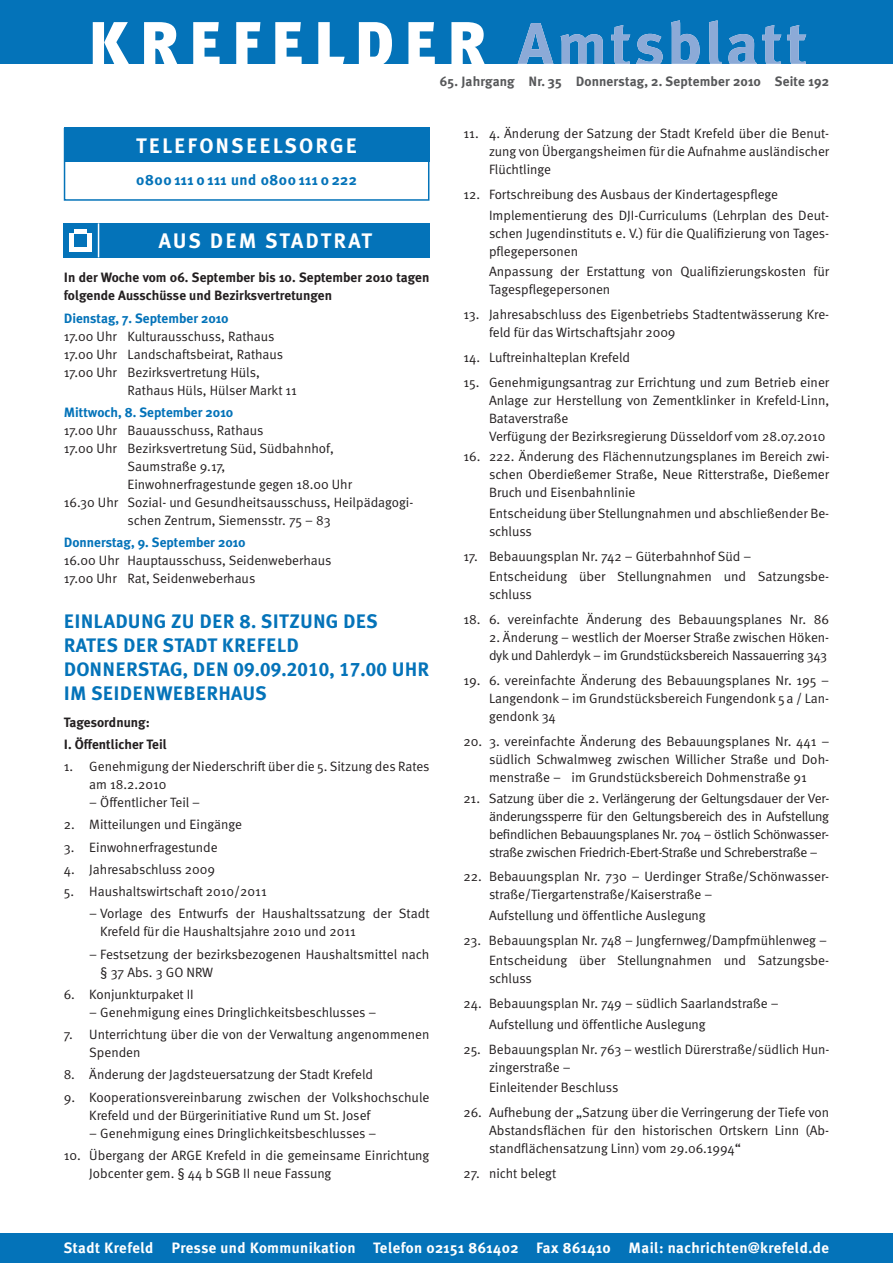
<style>
.page{position:relative;width:893px;height:1263px;background:#fff}
.page>*{position:absolute;margin:0;border:0;box-sizing:border-box;transform-origin:0 0}
.t1{font:700 21px "Meta Plus";letter-spacing:.1em;color:#fff}
.t2{font:700 19.5px/24px "Meta Plus";letter-spacing:.01em;color:#0473b9}
.t3{font:700 15px "Meta Plus";letter-spacing:.025em;color:#fff}
.t4{font:700 15px "Meta Plus";letter-spacing:.025em;color:#0473b9}
.t5{font:13.5px/18px "Meta Normal";color:#231f20}
.t6{font:700 13.5px/18px "Meta Plus";color:#231f20}
.t7{font:13.5px/18px "Meta Normal";letter-spacing:-.02em;color:#231f20}
.t8{font:700 13.5px "Meta Plus";color:#0473b9}
.t9{font:700 13.5px "Meta Plus";letter-spacing:.01em;color:#57585a}
.s1{font-family:"Meta Plus Bold Caps";font-weight:400}
</style>
<div class="page">
<div style="left:0;top:0;width:893px;height:64px;background:#0473b9"></div>
<svg style="left:93px;top:22px;width:392px;height:42px"></svg>
<svg style="left:517px;top:20px;width:289px;height:44px"></svg>
<div style="left:0;top:1233px;width:893px;height:30px;background:#0473b9"></div>
<div style="left:64px;top:223px;width:365px;height:34px;background:#0473b9"></div>
<hr style="left:98px;top:223px;width:1px;height:34px;background:#fff">
<hr style="left:75px;top:229px;width:12px;height:4px;background:#fff">
<div style="left:69px;top:233px;width:5px;height:18px;background:#fff"></div>
<hr style="left:88px;top:233px;width:4px;height:18px;background:#fff">
<div style="left:69px;top:247px;width:23px;height:5px;background:#fff"></div>
<div style="left:64px;top:128px;width:365px;height:73px;border:2px solid #0473b9"></div>
<div style="left:64px;top:128px;width:365px;height:34px;background:#0473b9"></div>
<p class="t9" style="left:440px;top:76px;width:391px">65. Jahrgang Nr. 35 Donnerstag, 2. September 2010 Seite 192</p>
<h1 class="t1" style="left:136px;top:137px;width:223px">TELEFONSEELSORGE</h1>
<p class="t4" style="left:136px;top:173px;width:222px">0800 111 0 111 und 0800 111 0 222</p>
<h1 class="t1" style="left:159px;top:232px;width:215px">AUS DEM STADTRAT</h1>
<p class="t6" style="left:64px;top:269px;width:367px">In der Woche vom 06. September bis 10. September 2010 tagen folgende Ausschüsse und Bezirksvertretungen</p>
<p class="t8" style="left:64px;top:312px;width:166px">Dienstag, 7. September 2010</p>
<p class="t5" style="left:64px;top:328px;width:212px">17.00 Uhr Kulturausschuss, Rathaus</p>
<p class="t5" style="left:64px;top:346px;width:221px">17.00 Uhr Landschaftsbeirat, Rathaus</p>
<p class="t5" style="left:64px;top:364px;width:198px">17.00 Uhr Bezirksvertretung Hüls,</p>
<p class="t5" style="left:128px;top:382px;width:171px">Rathaus Hüls, Hülser Markt 11</p>
<p class="t8" style="left:64px;top:407px;width:171px">Mittwoch, 8. September 2010</p>
<p class="t5" style="left:64px;top:422px;width:201px">17.00 Uhr Bauausschuss, Rathaus</p>
<p class="t5" style="left:64px;top:440px;width:272px">17.00 Uhr Bezirksvertretung Süd, Südbahnhof,</p>
<p class="t5" style="left:128px;top:458px;width:99px">Saumstraße 9.17,</p>
<p class="t5" style="left:128px;top:476px;width:226px">Einwohnerfragestunde gegen 18.00 Uhr</p>
<p class="t5" style="left:64px;top:494px;width:351px">16.30 Uhr Sozial- und Gesundheitsausschuss, Heilpädagogi-</p>
<p class="t5" style="left:128px;top:512px;width:205px">schen Zentrum, Siemensstr. 75 – 83</p>
<p class="t8" style="left:64px;top:537px;width:183px">Donnerstag, 9. September 2010</p>
<p class="t5" style="left:64px;top:552px;width:269px">16.00 Uhr Hauptausschuss, Seidenweberhaus<br>17.00 Uhr Rat, Seidenweberhaus</p>
<h2 class="t2" style="left:64px;top:610px;width:367px">EINLADUNG ZU DER 8. SITZUNG DES<br>RATES DER STADT KREFELD<br>DONNERSTAG, DEN <span class="s1">09.09.2010, 17.00</span> UHR<br>IM SEIDENWEBERHAUS</h2>
<p class="t6" style="left:64px;top:711px;width:105px;line-height:22.2px">Tagesordnung:<br>I. Öffentlicher Teil</p>
<p class="t5" style="left:89px;top:758px;width:342px;text-indent:-26px">1. Genehmigung der Niederschrift über die 5. Sitzung des Rates am 18.2.2010</p>
<p class="t5" style="left:89px;top:794px;width:112px">– Öffentlicher Teil –</p>
<p class="t5" style="left:64px;top:817px;width:180px">2. Mitteilungen und Eingänge</p>
<p class="t5" style="left:64px;top:839px;width:155px">3. Einwohnerfragestunde</p>
<p class="t5" style="left:64px;top:861px;width:153px">4. Jahresabschluss 2009</p>
<p class="t5" style="left:64px;top:883px;width:204px">5. Haushaltswirtschaft 2010/2011</p>
<p class="t5" style="left:100px;top:906px;width:331px;text-indent:-11px">– Vorlage des Entwurfs der Haushaltssatzung der Stadt<br>Krefeld für die Haushaltsjahre 2010 und 2011</p>
<p class="t5" style="left:100px;top:946px;width:331px;text-indent:-11px">– Festsetzung der bezirksbezogenen Haushaltsmittel nach § 37 Abs. 3 GO NRW</p>
<p class="t5" style="left:64px;top:986px;width:131px">6. Konjunkturpaket II</p>
<p class="t5" style="left:89px;top:1004px;width:289px">– Genehmigung eines Dringlichkeitsbeschlusses –</p>
<p class="t5" style="left:89px;top:1026px;width:342px;text-indent:-26px">7. Unterrichtung über die von der Verwaltung angenommenen<br>Spenden</p>
<p class="t5" style="left:64px;top:1067px;width:311px">8. Änderung der Jagdsteuersatzung der Stadt Krefeld</p>
<p class="t5" style="left:89px;top:1089px;width:342px;text-indent:-26px">9. Kooperationsvereinbarung zwischen der Volkshochschule<br>Krefeld und der Bürgerinitiative Rund um St. Josef</p>
<p class="t5" style="left:89px;top:1125px;width:289px">– Genehmigung eines Dringlichkeitsbeschlusses –</p>
<p class="t5" style="left:89px;top:1147px;width:342px;text-indent:-26px">10. Übergang der ARGE Krefeld in die gemeinsame Einrichtung<br>Jobcenter gem. § 44 b SGB II neue Fassung</p>
<p class="t5" style="left:489px;top:126px;width:342px;text-align:justify;text-indent:-26px">11. 4. Änderung der Satzung der Stadt Krefeld über die Benut&shy;zung von Übergangsheimen für die Aufnahme ausländischer Flüchtlinge</p>
<p class="t5" style="left:489px;top:185px;width:342px;line-height:20.5px;text-indent:-26px">12. Fortschreibung des Ausbaus der Kindertagespflege<br>Implementierung des DJI-Curriculums (Lehrplan des Deut-</p>
<p class="t5" style="left:489px;top:225px;width:342px">schen Jugendinstituts e. V.) für die Qualifizierung von Tages&shy;pflegepersonen</p>
<p class="t5" style="left:489px;top:264px;width:342px">Anpassung der Erstattung von Qualifizierungskosten für<br>Tagespflegepersonen</p>
<p class="t5" style="left:489px;top:306px;width:342px;text-indent:-26px">13. Jahresabschluss des Eigenbetriebs Stadtentwässerung Kre&shy;feld für das Wirtschaftsjahr 2009</p>
<p class="t5" style="left:463px;top:349px;width:168px">14. Luftreinhalteplan Krefeld</p>
<p class="t5" style="left:489px;top:374px;width:342px;text-indent:-26px">15. Genehmigungsantrag zur Errichtung und zum Betrieb einer Anlage zur Herstellung von Zementklinker in Krefeld-Linn, Bataverstraße<br>Verfügung der Bezirksregierung Düsseldorf vom 28.07.2010</p>
<p class="t5" style="left:489px;top:449px;width:342px;text-align:justify;text-indent:-26px">16. 222. Änderung des Flächennutzungsplanes im Bereich zwi&shy;schen Oberdießemer Straße, Neue Ritterstraße, Dießemer Bruch und Eisenbahnlinie</p>
<p class="t5" style="left:489px;top:505px;width:342px">Entscheidung über Stellungnahmen und abschließender Be&shy;schluss</p>
<p class="t5" style="left:489px;top:547px;width:342px;line-height:20.5px;text-indent:-26px">17. Bebauungsplan Nr. 742 – Güterbahnhof Süd –<br>Entscheidung über Stellungnahmen und Satzungsbe-</p>
<p class="t5" style="left:489px;top:587px;width:44px">schluss</p>
<p class="t5" style="left:463px;top:612px;width:367px">18. 6. vereinfachte Änderung des Bebauungsplanes Nr. 86</p>
<p class="t7" style="left:489px;top:630px;width:342px">2. Änderung – westlich der Moerser Straße zwischen Höken&shy;dyk und Dahlerdyk – im Grundstücksbereich Nassauerring 343</p>
<p class="t5" style="left:489px;top:672px;width:342px;text-align:justify;text-indent:-26px">19. 6. vereinfachte Änderung des Bebauungsplanes Nr. 195 – Langendonk – im Grundstücksbereich Fungendonk 5 a / Lan&shy;gendonk 34</p>
<p class="t5" style="left:489px;top:733px;width:342px;text-align:justify;text-indent:-26px">20. 3. vereinfachte Änderung des Bebauungsplanes Nr. 441 – südlich Schwalmweg zwischen Willicher Straße und Doh&shy;menstraße – im Grundstücksbereich Dohmenstraße 91</p>
<p class="t5" style="left:489px;top:790px;width:342px;text-align:justify;text-indent:-26px">21. Satzung über die 2. Verlängerung der Geltungsdauer der Ver&shy;änderungssperre für den Geltungsbereich des in Aufstellung befindlichen Bebauungsplanes Nr. 704 – östlich Schönwasser&shy;straße zwischen Friedrich-Ebert-Straße und Schreberstraße –</p>
<p class="t5" style="left:489px;top:869px;width:342px;text-indent:-26px">22. Bebauungsplan Nr. 730 – Uerdinger Straße/Schönwasser&shy;straße/Tiergartenstraße/Kaiserstraße –</p>
<p class="t5" style="left:489px;top:907px;width:218px">Aufstellung und öffentliche Auslegung</p>
<p class="t5" style="left:463px;top:931px;width:367px;line-height:20.5px;text-align:right">23. Bebauungsplan Nr. 748 – Jungfernweg/Dampfmühlenweg –<br>Entscheidung über Stellungnahmen und Satzungsbe-</p>
<p class="t5" style="left:489px;top:971px;width:44px">schluss</p>
<p class="t5" style="left:489px;top:994px;width:291px;line-height:20.5px;text-indent:-26px">24. Bebauungsplan Nr. 749 – südlich Saarlandstraße –<br>Aufstellung und öffentliche Auslegung</p>
<p class="t5" style="left:489px;top:1041px;width:342px;text-indent:-26px">25. Bebauungsplan Nr. 763 – westlich Dürerstraße/südlich Hun&shy;zingerstraße –</p>
<p class="t5" style="left:489px;top:1079px;width:131px">Einleitender Beschluss</p>
<p class="t5" style="left:489px;top:1104px;width:342px;text-align:justify;text-indent:-26px">26. Aufhebung der „Satzung über die Verringerung der Tiefe von Abstandsflächen für den historischen Ortskern Linn (Ab&shy;standflächensatzung Linn) vom 29.06.1994“</p>
<p class="t5" style="left:463px;top:1165px;width:94px">27. nicht belegt</p>
<p class="t3" style="left:64px;top:1242px;width:767px">Stadt Krefeld Presse und Kommunikation Telefon 02151 861402 Fax 861410 Mail: nachrichten@krefeld.de</p>
</div>
